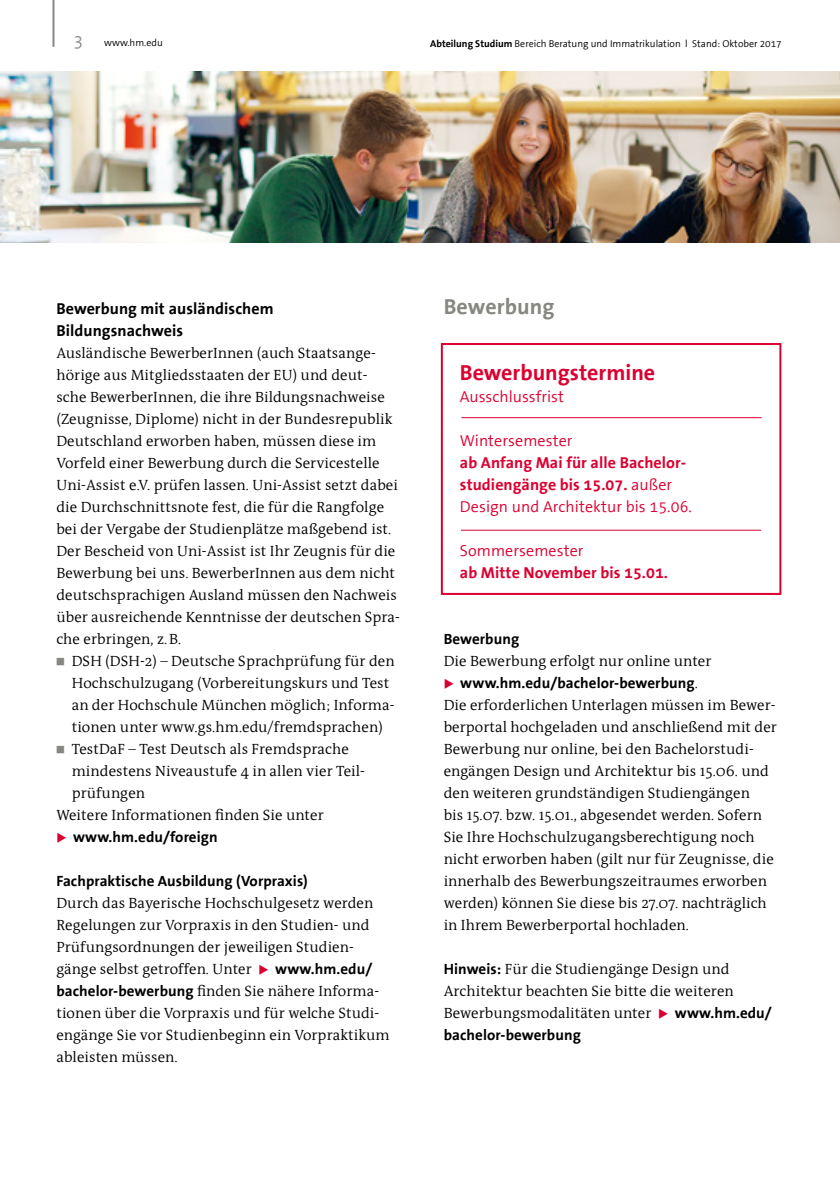
<style>
.page{position:relative;width:840px;height:1191px;background:#fff}
.page>*{position:absolute;margin:0;border:0;box-sizing:border-box;transform-origin:0 0}
.t1{font:700 22px "FHM The Sans";color:#db0031}
.t2{font:700 22px "FHM Antiqua";letter-spacing:.005em;color:#878781}
.t3{font:700 16px/22px "FHM The Sans";letter-spacing:.005em;color:#db0031}
.t4{font:16px "FHM The Sans";letter-spacing:.005em;color:#db0031}
.t5{font:700 16px/22px "FHM Antiqua";letter-spacing:.005em;color:#000}
.t6{font:15px/22px "FHM Antiqua";letter-spacing:.005em;color:#000}
.t7{font:700 15px "FHM Antiqua";letter-spacing:.005em;color:#000}
.t8{font:10px "FHM The Sans";color:#000}
.s1{font-size:18px;color:#87888a}
.s2{font-weight:700}
.s3{color:#878781}
.s4{color:#db0031}
.s5{font-weight:400}
</style>
<div class="page">
<hr style="left:52px;top:0;width:2px;height:47px;background:#87888a">
<img style="left:0;top:72px;width:839px;height:170px">
<div style="left:440px;top:343px;width:341px;height:252px;border:2px solid #db0031"></div>
<hr style="left:461px;top:417px;width:300px;height:1px;background:#db0031">
<hr style="left:460px;top:530px;width:300px;height:1px;background:#db0031">
<p class="t8" style="left:73px;top:38px;width:91px"><span class="s1">3</span> www.hm.edu</p>
<p class="t8" style="left:430px;top:38px;width:353px"><span class="s2">Abteilung Studium</span> Bereich Beratung und Immatrikulation l Stand: Oktober 2017</p>
<p class="t5" style="left:56px;top:298px;width:219px">Bewerbung mit ausländischem<br>Bildungsnachweis</p>
<p class="t6" style="left:56px;top:343px;width:345px">Ausländische BewerberInnen (auch Staatsange&shy;hörige aus Mitgliedsstaaten der EU) und deut&shy;sche BewerberInnen, die ihre Bildungsnachweise (Zeugnisse, Diplome) nicht in der Bundesrepublik Deutschland erworben haben, müssen diese im Vorfeld einer Bewerbung durch die Servicestelle Uni-Assist e.V. prüfen lassen. Uni-Assist setzt dabei die Durchschnittsnote fest, die für die Rangfolge bei der Vergabe der Studienplätze maßgebend ist.<br>Der Bescheid von Uni-Assist ist Ihr Zeugnis für die Bewerbung bei uns. BewerberInnen aus dem nicht deutschsprachigen Ausland müssen den Nachweis über ausreichende Kenntnisse der deutschen Spra&shy;che erbringen, z. B.</p>
<p class="t6" style="left:72px;top:651px;width:324px;text-indent:-15px"><span class="s3">■</span> DSH (DSH-2) – Deutsche Sprachprüfung für den Hochschulzugang (Vorbereitungskurs und Test an der Hochschule München möglich; Informa&shy;tionen unter www.gs.hm.edu/fremdsprachen)</p>
<p class="t6" style="left:56px;top:739px;width:294px"><span class="s3">■</span> TestDaF – Test Deutsch als Fremdsprache</p>
<p class="t6" style="left:72px;top:761px;width:294px">mindestens Niveaustufe 4 in allen vier Teil-</p>
<p class="t6" style="left:72px;top:783px;width:75px">prüfungen</p>
<p class="t6" style="left:56px;top:805px;width:269px">Weitere Informationen finden Sie unter</p>
<p class="t7" style="left:56px;top:829px;width:163px"><span class="s4">◆</span> www.hm.edu/foreign</p>
<p class="t7" style="left:56px;top:873px;width:253px">Fachpraktische Ausbildung (Vorpraxis)</p>
<p class="t6" style="left:56px;top:893px;width:335px">Durch das Bayerische Hochschulgesetz werden Regelungen zur Vorpraxis in den Studien- und Prüfungsordnungen der jeweiligen Studien&shy;gänge selbst getroffen. Unter <span class="s4">◆</span> <span class="s2">www.hm.edu/ bachelor-bewerbung</span> finden Sie nähere Informa&shy;tionen über die Vorpraxis und für welche Studi&shy;engänge Sie vor Studienbeginn ein Vorpraktikum ableisten müssen.</p>
<h1 class="t2" style="left:443px;top:295px;width:112px">Bewerbung</h1>
<h1 class="t1" style="left:459px;top:361px;width:197px">Bewerbungstermine</h1>
<p class="t4" style="left:459px;top:388px;width:105px">Ausschlussfrist</p>
<p class="t4" style="left:459px;top:432px;width:114px">Wintersemester</p>
<p class="t3" style="left:459px;top:452px;width:233px">ab Anfang Mai für alle Bachelor&shy;studiengänge bis 15.07. <span class="s5">außer<br>Design und Architektur bis 15.06.</span></p>
<p class="t4" style="left:459px;top:542px;width:125px">Sommersemester</p>
<p class="t3" style="left:459px;top:562px;width:209px">ab Mitte November bis 15.01.</p>
<p class="t7" style="left:443px;top:631px;width:77px">Bewerbung</p>
<p class="t6" style="left:443px;top:651px;width:269px">Die Bewerbung erfolgt nur online unter</p>
<p class="t6" style="left:443px;top:673px;width:334px"><span class="s4">◆</span> <span class="s2">www.hm.edu/bachelor-bewerbung</span>.<br>Die erforderlichen Unterlagen müssen im Bewer&shy;berportal hochgeladen und anschließend mit der Bewerbung nur online, bei den Bachelorstudi&shy;engängen Design und Architektur bis 15.06. und den weiteren grundständigen Studiengängen<br>bis 15.07. bzw. 15.01., abgesendet werden. Sofern Sie Ihre Hochschulzugangsberechtigung noch nicht erworben haben (gilt nur für Zeugnisse, die innerhalb des Bewerbungszeitraumes erworben werden) können Sie diese bis 27.07. nachträglich in Ihrem Bewerberportal hochladen.</p>
<p class="t6" style="left:443px;top:959px;width:329px"><span class="s2">Hinweis:</span> Für die Studiengänge Design und Architektur beachten Sie bitte die weiteren Bewerbungsmodalitäten unter <span class="s4">◆</span> <span class="s2">www.hm.edu/ bachelor-bewerbung</span></p>
</div>
